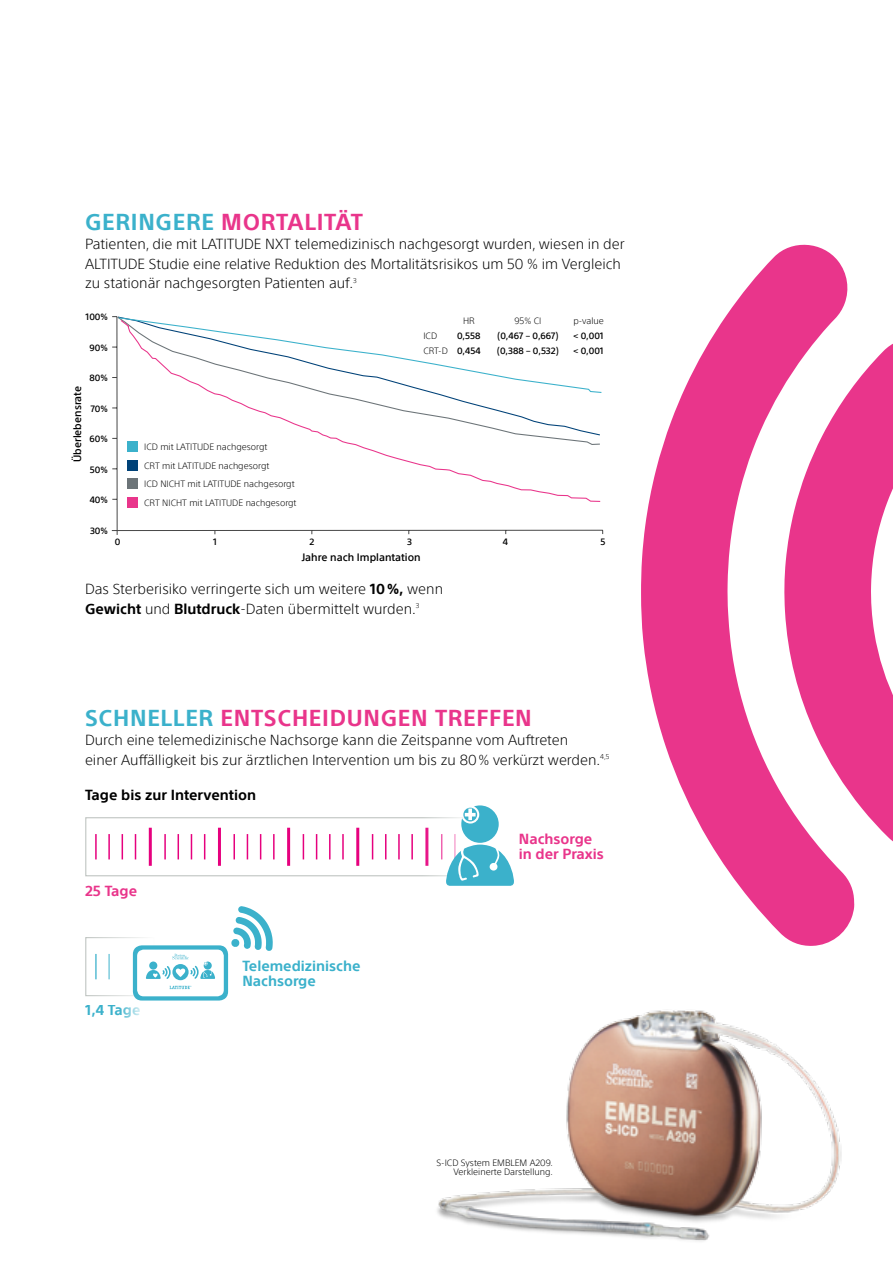
<style>
.page{position:relative;width:893px;height:1263px;background:#fff}
.page>*{position:absolute;margin:0;border:0;box-sizing:border-box;transform-origin:0 0}
.t1{font:700 22.5px "SST";letter-spacing:.03em;color:#e9358b}
.t2{font:300 14.25px/19.5px "SST";color:#000}
.t3{font:700 14.25px/15px "SST";color:#3bb1cb}
.t4{font:700 14.25px/15px "SST";color:#e9358b}
.t5{font:700 14.25px "SST";color:#000}
.t6{font:500 10.5px "SST";color:#000}
.t7{font:300 9px/18.8px "SST";color:#000}
.t8{font:500 9px "SST";color:#000}
.s1{color:#3bb1cb}
.s2{font-weight:500}
.s3{font-weight:700}
</style>
<div class="page">
<svg style="left:641px;top:244px;width:213px;height:702px;fill:#e9358b"></svg>
<svg style="left:784px;top:338px;width:109px;height:516px;fill:#e9358b"></svg>
<img style="left:437px;top:1010px;width:405px;height:231px">
<hr style="left:117px;top:316px;width:1px;height:219px;background:#474747">
<hr style="left:112px;top:530px;width:491px;height:1px;background:#474747">
<svg style="left:112px;top:316px;width:490px;height:78px"></svg>
<svg style="left:120px;top:319px;width:481px;height:183px"></svg>
<div style="left:128px;top:441px;width:10px;height:10px;background:#3bb1cb"></div>
<div style="left:128px;top:460px;width:10px;height:10px;background:#004278"></div>
<div style="left:128px;top:479px;width:10px;height:10px;background:#6c7478"></div>
<div style="left:128px;top:498px;width:10px;height:10px;background:#e9358b"></div>
<hr style="left:95px;top:834px;width:2px;height:25px;background:#e6007e">
<hr style="left:108px;top:834px;width:2px;height:25px;background:#e6007e">
<svg style="left:122px;top:834px;width:1px;height:25px"></svg>
<svg style="left:135px;top:834px;width:1px;height:25px"></svg>
<hr style="left:233px;top:834px;width:2px;height:25px;background:#e6007e">
<svg style="left:247px;top:834px;width:1px;height:25px"></svg>
<svg style="left:260px;top:834px;width:1px;height:25px"></svg>
<hr style="left:273px;top:834px;width:2px;height:25px;background:#e6007e">
<svg style="left:372px;top:834px;width:1px;height:25px"></svg>
<svg style="left:385px;top:834px;width:1px;height:25px"></svg>
<hr style="left:398px;top:834px;width:2px;height:25px;background:#e6007e">
<hr style="left:411px;top:834px;width:2px;height:25px;background:#e6007e">
<hr style="left:164px;top:834px;width:2px;height:25px;background:#e6007e">
<svg style="left:178px;top:834px;width:1px;height:25px"></svg>
<svg style="left:191px;top:834px;width:1px;height:25px"></svg>
<svg style="left:204px;top:834px;width:1px;height:25px"></svg>
<svg style="left:303px;top:834px;width:1px;height:25px"></svg>
<svg style="left:316px;top:834px;width:1px;height:25px"></svg>
<hr style="left:329px;top:834px;width:2px;height:25px;background:#e6007e">
<hr style="left:342px;top:834px;width:2px;height:25px;background:#e6007e">
<hr style="left:149px;top:828px;width:3px;height:38px;background:#e6007e">
<hr style="left:218px;top:828px;width:3px;height:38px;background:#e6007e">
<hr style="left:287px;top:828px;width:3px;height:38px;background:#e6007e">
<hr style="left:356px;top:828px;width:3px;height:38px;background:#e6007e">
<hr style="left:425px;top:828px;width:3px;height:38px;background:#e6007e">
<div style="left:85px;top:817px;width:402px;height:59px;border:1px solid #c0c5c2"></div>
<hr style="left:95px;top:954px;width:2px;height:25px;background:#3bb1cb">
<hr style="left:108px;top:954px;width:2px;height:25px;background:#3bb1cb">
<div style="left:85px;top:937px;width:70px;height:59px;border:1px solid #c0c5c2"></div>
<div style="left:133px;top:945px;width:95px;height:55px;background:#3bb1cb;border-radius:9px"></div>
<div style="left:137px;top:949px;width:87px;height:47px;background:#fff;border-radius:7px"></div>
<svg style="left:170px;top:986px;width:21px;height:3px"></svg>
<svg style="left:146px;top:954px;width:69px;height:26px"></svg>
<svg style="left:231px;top:906px;width:42px;height:45px"></svg>
<svg style="left:441px;top:805px;width:73px;height:81px"></svg>
<h1 class="t1" style="left:85px;top:208px;width:279px"><span class="s1">GERINGERE</span> MORTALITÄT</h1>
<p class="t2" style="left:85px;top:234px;width:541px">Patienten, die mit LATITUDE NXT telemedizinisch nachgesorgt wurden, wiesen in der<br>ALTITUDE Studie eine relative Reduktion des Mortalitätsrisikos um 50 % im Vergleich zu stationär nachgesorgten Patienten auf.<sup>3</sup></p>
<p class="t8" style="left:86px;top:312px;width:24px">100%</p>
<p class="t8" style="left:90px;top:342px;width:20px">90%</p>
<p class="t8" style="left:90px;top:373px;width:20px">80%</p>
<p class="t8" style="left:91px;top:403px;width:19px">70%</p>
<p class="t8" style="left:90px;top:434px;width:20px">60%</p>
<p class="t8" style="left:90px;top:464px;width:20px">50%</p>
<p class="t8" style="left:90px;top:495px;width:20px">40%</p>
<p class="t8" style="left:90px;top:525px;width:19px">30%</p>
<p class="t6" style="left:71px;top:462px;width:78px;rotate:-90deg">Überlebensrate</p>
<p class="t7" style="left:144px;top:437px;width:154px">ICD mit LATITUDE nachgesorgt<br>CRT mit LATITUDE nachgesorgt<br>ICD NICHT mit LATITUDE nachgesorgt<br>CRT NICHT mit LATITUDE nachgesorgt</p>
<p class="t7" style="left:463px;top:311px;width:13px">HR</p>
<p class="t7" style="left:514px;top:311px;width:28px">95% CI</p>
<p class="t7" style="left:573px;top:311px;width:32px">p-value</p>
<p class="t7" style="left:423px;top:326px;width:15px">ICD</p>
<p class="t8" style="left:457px;top:330px;width:25px">0,558</p>
<p class="t8" style="left:498px;top:330px;width:62px">(0,467 – 0,667)</p>
<p class="t8" style="left:574px;top:330px;width:32px">&lt; 0,001</p>
<p class="t7" style="left:423px;top:341px;width:59px">CRT-D <span class="s2">0,454</span></p>
<p class="t8" style="left:497px;top:346px;width:63px">(0,388 – 0,532)</p>
<p class="t8" style="left:574px;top:346px;width:32px">&lt; 0,001</p>
<p class="t8" style="left:115px;top:536px;width:7px">0</p>
<p class="t8" style="left:213px;top:536px;width:5px">1</p>
<p class="t8" style="left:309px;top:536px;width:6px">2</p>
<p class="t8" style="left:407px;top:536px;width:6px">3</p>
<p class="t8" style="left:503px;top:536px;width:7px">4</p>
<p class="t8" style="left:601px;top:536px;width:6px">5</p>
<p class="t6" style="left:302px;top:551px;width:120px">Jahre nach Implantation</p>
<p class="t2" style="left:85px;top:579px;width:360px">Das Sterberisiko verringerte sich um weitere <span class="s3">10%,</span> wenn<br><span class="s3">Gewicht</span> und <span class="s3">Blutdruck</span>-Daten übermittelt wurden.<sup>3</sup></p>
<h1 class="t1" style="left:85px;top:704px;width:448px"><span class="s1">SCHNELLER</span> ENTSCHEIDUNGEN TREFFEN</h1>
<p class="t2" style="left:85px;top:730px;width:526px">Durch eine telemedizinische Nachsorge kann die Zeitspanne vom Auftreten<br>einer Auffälligkeit bis zur ärztlichen Intervention um bis zu 80% verkürzt werden.<sup>4,5</sup></p>
<p class="t5" style="left:85px;top:787px;width:173px">Tage bis zur Intervention</p>
<p class="t4" style="left:85px;top:884px;width:54px">25 Tage</p>
<p class="t3" style="left:85px;top:1002px;width:57px">1,4 Tage</p>
<p class="t3" style="left:242px;top:958px;width:120px">Telemedizinische<br>Nachsorge</p>
<p class="t4" style="left:519px;top:831px;width:86px">Nachsorge in der Praxis</p>
<p class="t7" style="left:436px;top:1157px;width:118px;line-height:9.8px;text-align:right">S-ICD System EMBLEM A209.<br>Verkleinerte Darstellung.</p>
</div>
